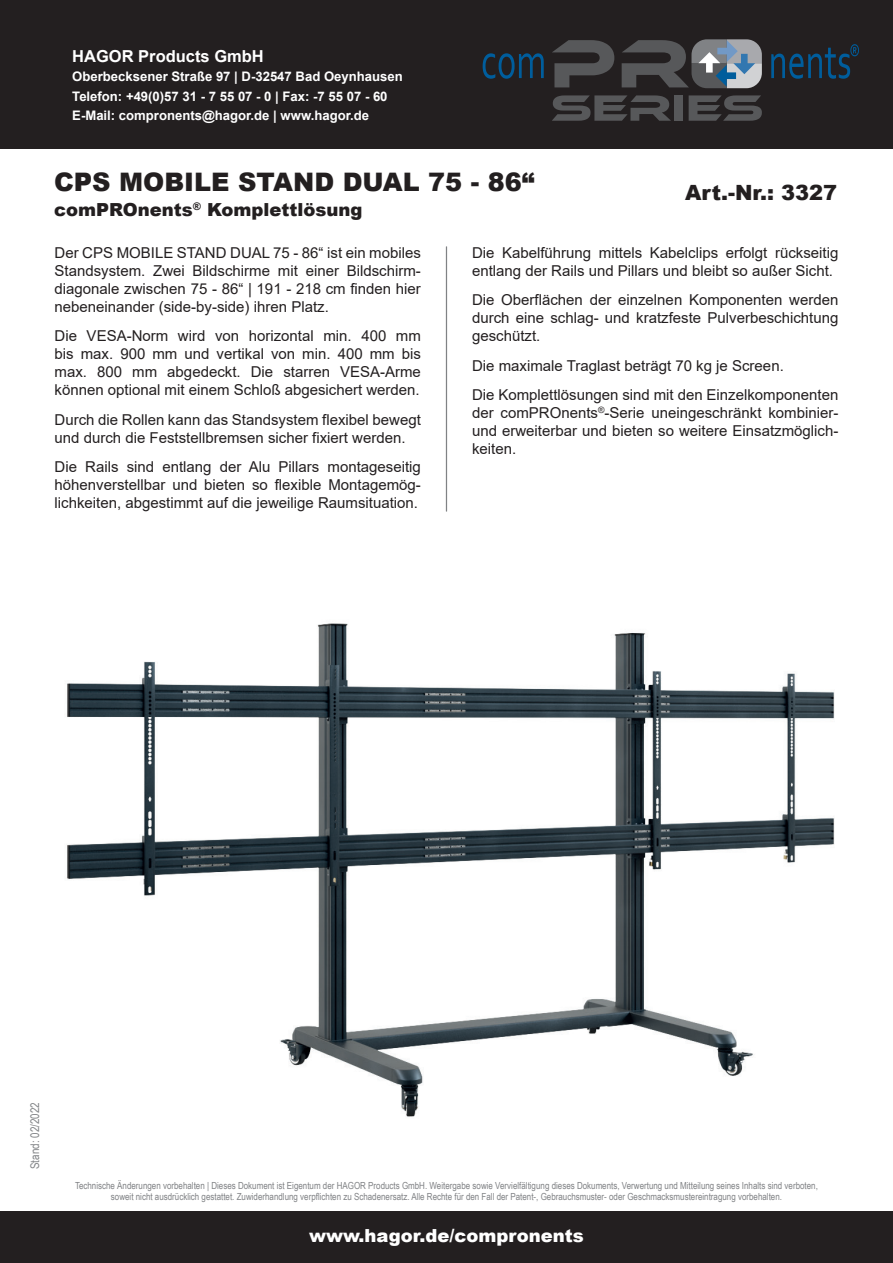
<style>
.page{position:relative;width:893px;height:1263px;background:#fff}
.page>*{position:absolute;margin:0;border:0;box-sizing:border-box;transform-origin:0 0}
.t1{font:900 25.5px "Arial";color:#231f20}
.t2{font:900 21px "Arial";color:#231f20}
.t3{font:900 18px "Arial";color:#231f20}
.t4{font:900 18px "Arial";color:#fff}
.t5{font:700 16.5px "Arial";color:#fff}
.t6{font:15px/18px "Arial";color:#231f20;text-align:justify}
.t7{font:700 13.2px/19px "Arial";color:#fff}
.t8{font:12px "Arial Narrow";color:#808285}
.t9{font:9.75px/10.5px "Arial Narrow";color:#808285;text-align:center}
</style>
<div class="page">
<div style="left:0;top:1212px;width:893px;height:51px;background:#231f20"></div>
<div style="left:0;top:0;width:893px;height:149px;background:#231f20"></div>
<svg style="left:483px;top:53px;width:61px;height:26px"></svg>
<svg style="left:552px;top:40px;width:62px;height:47px"></svg>
<svg style="left:771px;top:44px;width:88px;height:35px"></svg>
<svg style="left:552px;top:95px;width:119px;height:26px"></svg>
<div style="left:674px;top:95px;width:9px;height:26px;background:#57585a"></div>
<svg style="left:689px;top:95px;width:73px;height:26px"></svg>
<svg style="left:622px;top:39px;width:140px;height:49px"></svg>
<hr style="left:446px;top:247px;width:1px;height:264px;background:#808285">
<img style="left:67px;top:623px;width:768px;height:494px">
<p class="t5" style="left:72px;top:45px;width:193px">HAGOR Products GmbH</p>
<p class="t7" style="left:72px;top:67px;width:332px">Oberbecksener Straße 97 | D-32547 Bad Oeynhausen<br>Telefon: +49(0)57 31 - 7 55 07 - 0 | Fax: -7 55 07 - 60<br>E-Mail: compronents@hagor.de | www.hagor.de</p>
<h1 class="t1" style="left:54px;top:163px;width:482px">CPS MOBILE STAND DUAL 75 - 86“</h1>
<p class="t3" style="left:54px;top:197px;width:310px">comPROnents<sup>®</sup> Komplettlösung</p>
<h2 class="t2" style="left:685px;top:177px;width:154px">Art.-Nr.: 3327</h2>
<p class="t6" style="left:55px;top:243px;width:368px">Der CPS MOBILE STAND DUAL 75 - 86“ ist ein mobiles Standsystem. Zwei Bildschirme mit einer Bildschirm&shy;diagonale zwischen 75 - 86“ | 191 - 218 cm finden hier nebeneinander (side-by-side) ihren Platz.</p>
<p class="t6" style="left:55px;top:327px;width:368px">Die VESA-Norm wird von horizontal min. 400 mm bis max. 900 mm und vertikal von min. 400 mm bis max. 800 mm abgedeckt. Die starren VESA-Arme können optional mit einem Schloß abgesichert werden.</p>
<p class="t6" style="left:55px;top:410px;width:368px">Durch die Rollen kann das Standsystem flexibel bewegt und durch die Feststellbremsen sicher fixiert werden.</p>
<p class="t6" style="left:55px;top:458px;width:368px">Die Rails sind entlang der Alu Pillars montageseitig höhenverstellbar und bieten so flexible Montagemög&shy;lichkeiten, abgestimmt auf die jeweilige Raumsituation.</p>
<p class="t6" style="left:472px;top:243px;width:368px">Die Kabelführung mittels Kabelclips erfolgt rückseitig entlang der Rails und Pillars und bleibt so außer Sicht.</p>
<p class="t6" style="left:472px;top:291px;width:368px">Die Oberflächen der einzelnen Komponenten werden durch eine schlag- und kratzfeste Pulverbeschichtung geschützt.</p>
<p class="t6" style="left:472px;top:350px;width:368px;line-height:29.5px">Die maximale Traglast beträgt 70 kg je Screen.<br>Die Komplettlösungen sind mit den Einzelkomponenten</p>
<p class="t6" style="left:472px;top:404px;width:368px">der comPROnents<sup>®</sup>-Serie uneingeschränkt kombinier&shy;und erweiterbar und bieten so weitere Einsatzmöglich&shy;keiten.</p>
<p class="t8" style="left:26px;top:1169px;width:68px;rotate:-90deg">Stand: 02/2022</p>
<p class="t9" style="left:75px;top:1180px;width:744px">Technische Änderungen vorbehalten | Dieses Dokument ist Eigentum der HAGOR Products GmbH. Weitergabe sowie Vervielfältigung dieses Dokuments, Verwertung und Mitteilung seines Inhalts sind verboten, soweit nicht ausdrücklich gestattet. Zuwiderhandlung verpflichten zu Schadenersatz. Alle Rechte für den Fall der Patent-, Gebrauchsmuster- oder Geschmacksmustereintragung vorbehalten.</p>
<p class="t4" style="left:309px;top:1222px;width:276px">www.hagor.de/compronents</p>
</div>
